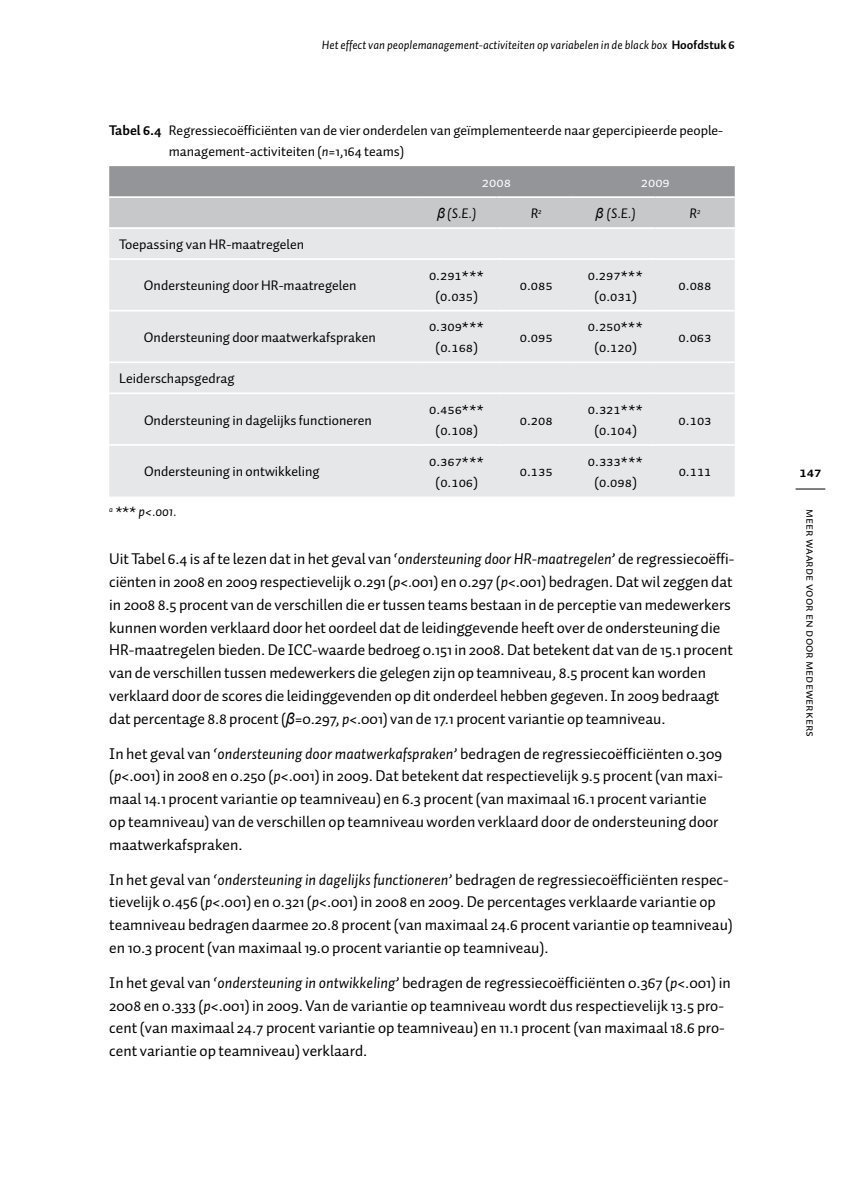
<style>
.page{position:relative;width:844px;height:1191px;background:#fff}
.page>*{position:absolute;margin:0;border:0;box-sizing:border-box;transform-origin:0 0}
.t1{font:15.75px/22.8px "Auto 1";color:#000}
.t2{font:14px/21px "Auto 1";color:#000}
.t3{font:14px/21px "Auto 1 Regular Sm Cp";color:#000;text-align:center}
.t4{font:italic 14px "Auto 1";color:#000}
.t5{font:14px "Auto 1 Regular Sm Cp";color:#fff}
.t6{font:14px "Auto 1 Bold Sm Cp";color:#000}
.t7{font:italic 12.25px "Auto 1";color:#000}
.t8{font:12.25px "Auto 1 Regular Sm Cp";color:#000}
.s1{font-weight:700;font-style:normal}
.s2{font-weight:700}
.s3{font-style:italic}
.s4{font-family:"Arial"}
.s5{font-family:"Arial";font-style:italic}
</style>
<div class="page">
<hr style="left:795px;top:489px;width:30px;height:1px;background:#000">
<svg style="left:109px;top:166px;width:625px;height:61px;background:#acaeb0"></svg>
<div style="left:109px;top:229px;width:625px;height:267px;background:#e6e7e8"></div>
<hr style="left:109px;top:196px;width:308px;height:2px;background:#fff">
<hr style="left:417px;top:196px;width:79px;height:2px;background:#fff">
<hr style="left:496px;top:196px;width:79px;height:2px;background:#fff">
<hr style="left:575px;top:196px;width:80px;height:2px;background:#fff">
<hr style="left:655px;top:196px;width:79px;height:2px;background:#fff">
<hr style="left:109px;top:258px;width:308px;height:2px;background:#fff">
<hr style="left:417px;top:258px;width:79px;height:2px;background:#fff">
<hr style="left:496px;top:258px;width:79px;height:2px;background:#fff">
<hr style="left:575px;top:258px;width:80px;height:2px;background:#fff">
<hr style="left:655px;top:258px;width:79px;height:2px;background:#fff">
<hr style="left:109px;top:310px;width:308px;height:1px;background:#fff">
<hr style="left:417px;top:310px;width:79px;height:1px;background:#fff">
<hr style="left:496px;top:310px;width:79px;height:1px;background:#fff">
<hr style="left:575px;top:310px;width:80px;height:1px;background:#fff">
<hr style="left:655px;top:310px;width:79px;height:1px;background:#fff">
<hr style="left:109px;top:361px;width:308px;height:2px;background:#fff">
<hr style="left:417px;top:361px;width:79px;height:2px;background:#fff">
<hr style="left:496px;top:361px;width:79px;height:2px;background:#fff">
<hr style="left:575px;top:361px;width:80px;height:2px;background:#fff">
<hr style="left:655px;top:361px;width:79px;height:2px;background:#fff">
<hr style="left:109px;top:392px;width:308px;height:2px;background:#fff">
<hr style="left:417px;top:392px;width:79px;height:2px;background:#fff">
<hr style="left:496px;top:392px;width:79px;height:2px;background:#fff">
<hr style="left:575px;top:392px;width:80px;height:2px;background:#fff">
<hr style="left:655px;top:392px;width:79px;height:2px;background:#fff">
<hr style="left:109px;top:444px;width:308px;height:2px;background:#fff">
<hr style="left:417px;top:444px;width:79px;height:2px;background:#fff">
<hr style="left:496px;top:444px;width:79px;height:2px;background:#fff">
<hr style="left:575px;top:444px;width:80px;height:2px;background:#fff">
<hr style="left:655px;top:444px;width:79px;height:2px;background:#fff">
<p class="t7" style="left:322px;top:38px;width:414px">Het effect van peoplemanagement-activiteiten op variabelen in de black box <span class="s1">Hoofdstuk 6</span></p>
<p class="t2" style="left:169px;top:120px;width:556px;text-indent:-60px"><span class="s2">Tabel 6.4</span> Regressiecoëfficiënten van de vier onderdelen van geïmplementeerde naar gepercipieerde people&shy;management-activiteiten (<span class="s3">n</span>=1,164 teams)</p>
<p class="t5" style="left:482px;top:176px;width:31px">2008</p>
<p class="t5" style="left:640px;top:176px;width:31px">2009</p>
<p class="t4" style="left:437px;top:205px;width:41px"><span class="s4">β</span> (S.E.)</p>
<p class="t4" style="left:530px;top:205px;width:12px">R<sup>2</sup></p>
<p class="t4" style="left:595px;top:205px;width:41px"><span class="s4">β</span> (S.E.)</p>
<p class="t4" style="left:689px;top:205px;width:12px">R<sup>2</sup></p>
<p class="t2" style="left:119px;top:234px;width:186px">Toepassing van HR-maatregelen</p>
<p class="t2" style="left:144px;top:275px;width:214px">Ondersteuning door HR-maatregelen</p>
<p class="t3" style="left:429px;top:265px;width:57px">0.291*** (0.035)</p>
<p class="t3" style="left:587px;top:265px;width:57px">0.297*** (0.031)</p>
<p class="t3" style="left:519px;top:276px;width:34px">0.085</p>
<p class="t3" style="left:678px;top:276px;width:34px">0.088</p>
<p class="t2" style="left:144px;top:326px;width:233px">Ondersteuning door maatwerkafspraken</p>
<p class="t3" style="left:429px;top:317px;width:57px">0.309*** (0.168)</p>
<p class="t2" style="left:119px;top:368px;width:117px">Leiderschapsgedrag</p>
<p class="t2" style="left:144px;top:409px;width:229px">Ondersteuning in dagelijks functioneren</p>
<p class="t3" style="left:429px;top:400px;width:57px">0.456*** (0.108)</p>
<p class="t2" style="left:144px;top:461px;width:177px">Ondersteuning in ontwikkeling</p>
<p class="t3" style="left:429px;top:451px;width:57px">0.367*** (0.106)</p>
<p class="t3" style="left:519px;top:327px;width:34px">0.095</p>
<p class="t3" style="left:519px;top:410px;width:34px">0.208</p>
<p class="t3" style="left:519px;top:462px;width:34px">0.135</p>
<p class="t3" style="left:587px;top:317px;width:57px">0.250*** (0.120)</p>
<p class="t3" style="left:587px;top:400px;width:57px">0.321*** (0.104)</p>
<p class="t3" style="left:587px;top:451px;width:57px">0.333*** (0.098)</p>
<p class="t3" style="left:678px;top:327px;width:34px">0.063</p>
<p class="t3" style="left:678px;top:410px;width:34px">0.103</p>
<p class="t3" style="left:678px;top:462px;width:34px">0.111</p>
<p class="t4" style="left:109px;top:503px;width:69px"><sup>a</sup> *** p&lt;.001.</p>
<p class="t1" style="left:109px;top:547px;width:626px">Uit Tabel 6.4 is af te lezen dat in het geval van ‘<span class="s3">ondersteuning door HR-maatregelen</span>’ de regressiecoëffi&shy;ciënten in 2008 en 2009 respectievelijk 0.291 (<span class="s3">p</span>&lt;<span class="s3">.</span>001) en 0.297 (<span class="s3">p</span>&lt;.001) bedragen. Dat wil zeggen dat in 2008 8.5 procent van de verschillen die er tussen teams bestaan in de perceptie van medewerkers kunnen worden verklaard door het oordeel dat de leidinggevende heeft over de ondersteuning die HR-maatregelen bieden. De ICC-waarde bedroeg 0.151 in 2008. Dat betekent dat van de 15.1 procent van de verschillen tussen medewerkers die gelegen zijn op teamniveau, 8.5 procent kan worden verklaard door de scores die leidinggevenden op dit onderdeel hebben gegeven. In 2009 bedraagt dat percentage 8.8 procent (<span class="s5">β</span>=0.297, <span class="s3">p</span>&lt;.001) van de 17.1 procent variantie op teamniveau.</p>
<p class="t1" style="left:109px;top:741px;width:615px">In het geval van ‘<span class="s3">ondersteuning door maatwerkafspraken</span>’ bedragen de regressiecoëfficiënten 0.309 (<span class="s3">p</span>&lt;.001) in 2008 en 0.250 (<span class="s3">p</span>&lt;.001) in 2009. Dat betekent dat respectievelijk 9.5 procent (van maxi&shy;maal 14.1 procent variantie op teamniveau) en 6.3 procent (van maximaal 16.1 procent variantie op teamniveau) van de verschillen op teamniveau worden verklaard door de ondersteuning door maatwerkafspraken.</p>
<p class="t1" style="left:109px;top:867px;width:625px">In het geval van ‘<span class="s3">ondersteuning in dagelijks functioneren</span>’ bedragen de regressiecoëfficiënten respec&shy;tievelijk 0.456 (<span class="s3">p</span>&lt;.001) en 0.321 (<span class="s3">p</span>&lt;.001) in 2008 en 2009. De percentages verklaarde variantie op teamniveau bedragen daarmee 20.8 procent (van maximaal 24.6 procent variantie op teamniveau) en 10.3 procent (van maximaal 19.0 procent variantie op teamniveau).</p>
<p class="t1" style="left:109px;top:971px;width:623px">In het geval van ‘<span class="s3">ondersteuning in ontwikkeling</span>’ bedragen de regressiecoëfficiënten 0.367 (<span class="s3">p</span>&lt;.001) in 2008 en 0.333 (<span class="s3">p</span>&lt;.001) in 2009. Van de variantie op teamniveau wordt dus respectievelijk 13.5 pro&shy;cent (van maximaal 24.7 procent variantie op teamniveau) en 11.1 procent (van maximaal 18.6 pro&shy;cent variantie op teamniveau) verklaard.</p>
<p class="t6" style="left:799px;top:466px;width:23px">147</p>
<p class="t8" style="left:815px;top:508px;width:230px;rotate:90deg">Meer waarde voor en door medewerkers</p>
</div>
